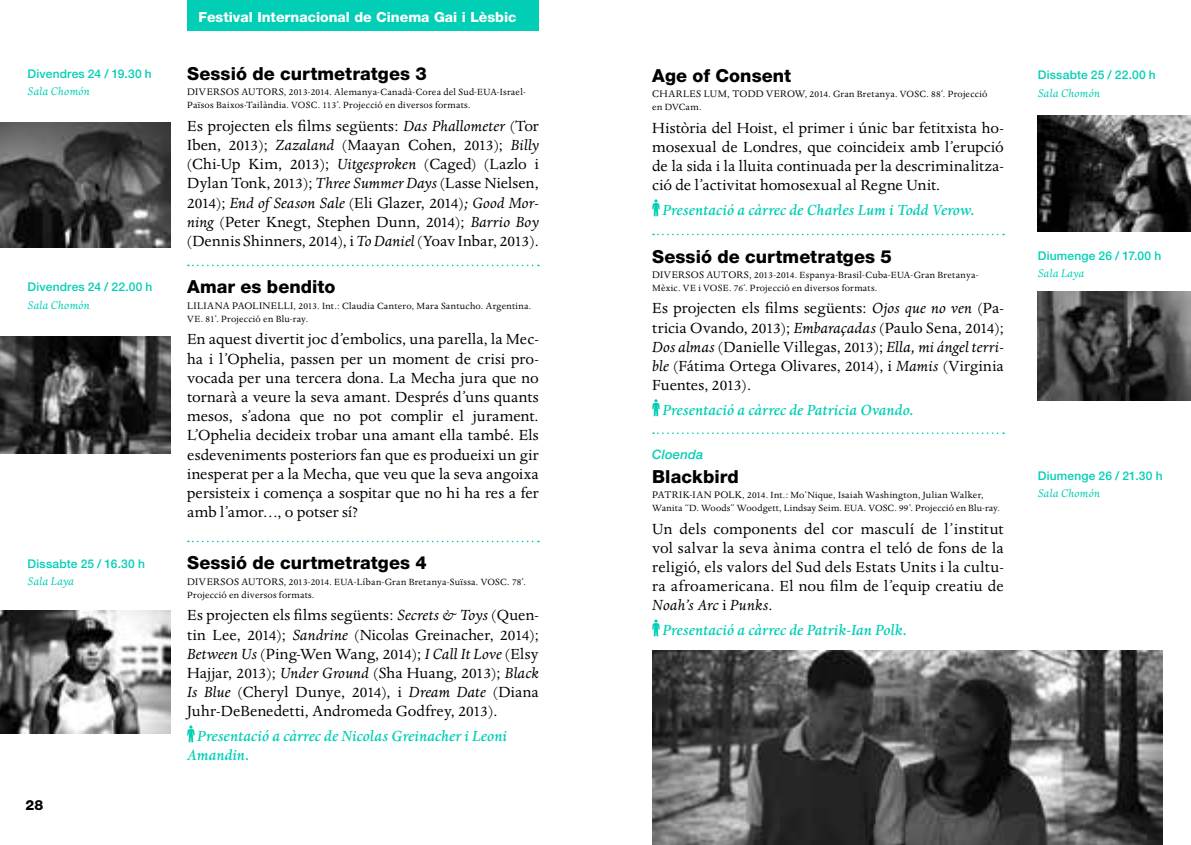
<style>
.page{position:relative;width:1191px;height:845px;background:#fff}
.page>*{position:absolute;margin:0;border:0;box-sizing:border-box;transform-origin:0 0}
.t1{font:800 18px "Helvetica Neue LT";letter-spacing:.005em;color:#000}
.t2{font:17px/19.2px "Dante";letter-spacing:.005em;color:#000;text-align:justify}
.t3{font:italic 500 17px/19px "Dante";letter-spacing:.005em;color:#00cfb5}
.t4{font:800 14px "Helvetica Neue LT";color:#fff}
.t5{font:800 14px "Helvetica Neue LT";color:#000}
.t6{font:italic 500 13px "Helvetica Neue LT";letter-spacing:.015em;color:#00cfb5}
.t7{font:italic 12.8px "Dante";letter-spacing:.015em;color:#00cfb5}
.t8{font:500 12px "Helvetica Neue LT";letter-spacing:.015em;color:#00cfb5}
.t9{font:11px "Dante";letter-spacing:.045em;color:#000}
.t10{font:10.4px/13px "Dante";letter-spacing:.02em;color:#000}
.s1{font-size:11px}
.s2{font-style:italic}
</style>
<div class="page">
<svg style="left:653px;top:234px;width:351px;height:1px"></svg>
<svg style="left:653px;top:432px;width:351px;height:2px"></svg>
<svg style="left:652px;top:199px;width:7px;height:18px"></svg>
<svg style="left:652px;top:399px;width:7px;height:18px"></svg>
<svg style="left:652px;top:619px;width:7px;height:18px"></svg>
<svg style="left:188px;top:265px;width:351px;height:1px"></svg>
<svg style="left:188px;top:540px;width:351px;height:2px"></svg>
<svg style="left:187px;top:725px;width:8px;height:18px"></svg>
<div style="left:187px;top:0;width:352px;height:30px;background:#00cfb5"></div>
<img style="left:1037px;top:116px;width:154px;height:115px">
<img style="left:1037px;top:291px;width:154px;height:109px">
<img style="left:652px;top:650px;width:510px;height:195px">
<img style="left:0;top:337px;width:170px;height:116px">
<img style="left:0;top:610px;width:170px;height:123px">
<img style="left:0;top:122px;width:170px;height:125px">
<p class="t8" style="left:28px;top:66px;width:126px">Divendres 24 / 19.30 h</p>
<p class="t7" style="left:28px;top:84px;width:64px">Sala Chomón</p>
<p class="t8" style="left:28px;top:280px;width:126px">Divendres 24 / 22.00 h</p>
<p class="t7" style="left:28px;top:298px;width:64px">Sala Chomón</p>
<p class="t8" style="left:28px;top:556px;width:119px">Dissabte 25 / 16.30 h</p>
<p class="t7" style="left:28px;top:574px;width:48px">Sala Laya</p>
<p class="t5" style="left:26px;top:797px;width:19px">28</p>
<p class="t4" style="left:198px;top:9px;width:319px">Festival Internacional de Cinema Gai i Lèsbic</p>
<p class="t1" style="left:187px;top:63px;width:241px">Sessió de curtmetratges 3</p>
<p class="t9" style="left:187px;top:86px;width:8px">Dive</p>
<p class="t9" style="left:213px;top:86px;width:37px">rsos auto</p>
<p class="t10" style="left:187px;top:86px;width:340px;text-indent:84px"><span class="s1">rs</span>, 2013-2014. Alemanya-Canadà-Corea del Sud-EUA-Israel-<br>Països Baixos-Tailàndia. VOSC. 113’. Projecció en diversos formats.</p>
<p class="t2" style="left:187px;top:117px;width:353px">Es projecten els films següents: <span class="s2">Das Phallometer</span> (Tor Iben, 2013); <span class="s2">Zazaland</span> (Maayan Cohen, 2013); <span class="s2">Billy </span>(Chi-Up Kim, 2013); <span class="s2">Uitgesproken</span> (Caged) (Lazlo i Dylan Tonk, 2013); <span class="s2">Three Summer Days</span> (Lasse Nielsen, 2014); <span class="s2">End of Season Sale</span> (Eli Glazer, 2014)<span class="s2">; Good Mor&shy;ning</span> (Peter Knegt, Stephen Dunn, 2014); <span class="s2">Barrio Boy </span>(Dennis Shinners, 2014), i <span class="s2">To Daniel</span> (Yoav Inbar, 2013).</p>
<p class="t1" style="left:187px;top:276px;width:150px">Amar es bendito</p>
<p class="t9" style="left:187px;top:299px;width:13px">Lilia</p>
<p class="t9" style="left:215px;top:299px;width:31px">na Paoli</p>
<p class="t9" style="left:263px;top:299px;width:15px">nelli</p>
<p class="t10" style="left:187px;top:299px;width:346px;text-indent:106px">, 2013. Int.: Claudia Cantero, Mara Santucho. Argentina.<br>VE. 81’. Projecció en Blu-ray.</p>
<p class="t2" style="left:187px;top:330px;width:353px">En aquest divertit joc d’embolics, una parella, la Mec&shy;ha i l’Ophelia, passen per un moment de crisi pro&shy;vocada per una tercera dona. La Mecha jura que no tornarà a veure la seva amant. Després d’uns quants mesos, s’adona que no pot complir el jurament.<br>L’Ophelia decideix trobar una amant ella també. Els esdeveniments posteriors fan que es produeixi un gir inesperat per a la Mecha, que veu que la seva angoixa persisteix i comença a sospitar que no hi ha res a fer amb l’amor…, o potser sí?</p>
<p class="t1" style="left:187px;top:552px;width:241px">Sessió de curtmetratges 4</p>
<p class="t9" style="left:187px;top:575px;width:8px">Dive</p>
<p class="t9" style="left:213px;top:575px;width:37px">rsos auto</p>
<p class="t10" style="left:187px;top:575px;width:340px;text-indent:84px"><span class="s1">rs</span>, 2013-2014. EUA-Líban-Gran Bretanya-Suïssa. VOSC. 78’.<br>Projecció en diversos formats.</p>
<p class="t2" style="left:187px;top:606px;width:353px">Es projecten els films següents: <span class="s2">Secrets &amp; Toys</span> (Quen&shy;tin Lee, 2014); <span class="s2">Sandrine</span> (Nicolas Greinacher, 2014); <span class="s2">Between Us</span> (Ping-Wen Wang, 2014); <span class="s2">I Call It Love</span> (Elsy Hajjar, 2013); <span class="s2">Under Ground</span> (Sha Huang, 2013); <span class="s2">Black Is Blue</span> (Cheryl Dunye, 2014), i <span class="s2">Dream Date</span> (Diana Juhr-DeBenedetti, Andromeda Godfrey, 2013).</p>
<p class="t3" style="left:187px;top:727px;width:321px;text-indent:10px">Presentació a càrrec de Nicolas Greinacher i Leoni<br>Amandin.</p>
<p class="t1" style="left:652px;top:65px;width:140px">Age of Consent</p>
<p class="t10" style="left:652px;top:88px;width:337px"><span class="s1">Charles Lum , Todd Verow</span>, 2014. Gran Bretanya. VOSC. 88’. Projecció en DVCam.</p>
<p class="t2" style="left:652px;top:119px;width:353px">Història del Hoist, el primer i únic bar fetitxista ho&shy;mosexual de Londres, que coincideix amb l’erupció de la sida i la lluita continuada per la descriminalitza&shy;ció de l’activitat homosexual al Regne Unit.</p>
<p class="t3" style="left:662px;top:201px;width:314px">Presentació a càrrec de Charles Lum i Todd Verow.</p>
<p class="t1" style="left:652px;top:245px;width:241px">Sessió de curtmetratges 5</p>
<p class="t9" style="left:652px;top:269px;width:8px">Dive</p>
<p class="t9" style="left:678px;top:269px;width:37px">rsos auto</p>
<p class="t10" style="left:652px;top:268px;width:328px;text-indent:84px"><span class="s1">rs,</span> 2013-2014. Espanya-Brasil-Cuba-EUA-Gran Bretanya-<br>Mèxic. VE i VOSE. 76’. Projecció en diversos formats.</p>
<p class="t2" style="left:652px;top:299px;width:353px">Es projecten els films següents: <span class="s2">Ojos que no ven</span> (Pa&shy;tricia Ovando, 2013); <span class="s2">Embaraçadas</span> (Paulo Sena, 2014); <span class="s2">Dos almas</span> (Danielle Villegas, 2013); <span class="s2">Ella, mi ángel terri&shy;ble</span> (Fátima Ortega Olivares, 2014), i <span class="s2">Mamis</span> (Virginia Fuentes, 2013).</p>
<p class="t3" style="left:662px;top:401px;width:253px">Presentació a càrrec de Patricia Ovando.</p>
<p class="t6" style="left:652px;top:447px;width:53px">Cloenda</p>
<p class="t1" style="left:652px;top:465px;width:88px">Blackbird</p>
<p class="t9" style="left:652px;top:489px;width:77px">Patrik-Ian Polk</p>
<p class="t10" style="left:652px;top:489px;width:349px;text-indent:90px">, 2014. Int.: Mo’Nique, Isaiah Washington, Julian Walker,<br>Wanita “D. Woods” Woodgett, Lindsay Seim. EUA. VOSC. 99’. Projecció en Blu-ray.</p>
<p class="t2" style="left:652px;top:519px;width:353px">Un dels components del cor masculí de l’institut vol salvar la seva ànima contra el teló de fons de la religió, els valors del Sud dels Estats Units i la cultu&shy;ra afroamericana. El nou film de l’equip creatiu de <span class="s2">Noah’s Arc</span> i <span class="s2">Punks</span>.</p>
<p class="t3" style="left:662px;top:621px;width:246px">Presentació a càrrec de Patrik-Ian Polk.</p>
<p class="t8" style="left:1037px;top:68px;width:119px">Dissabte 25 / 22.00 h</p>
<p class="t7" style="left:1037px;top:86px;width:64px">Sala Chomón</p>
<p class="t8" style="left:1037px;top:249px;width:125px">Diumenge 26 / 17.00 h</p>
<p class="t7" style="left:1037px;top:266px;width:48px">Sala Laya</p>
<p class="t8" style="left:1037px;top:469px;width:126px">Diumenge 26 / 21.30 h</p>
<p class="t7" style="left:1037px;top:486px;width:64px">Sala Chomón</p>
</div>
